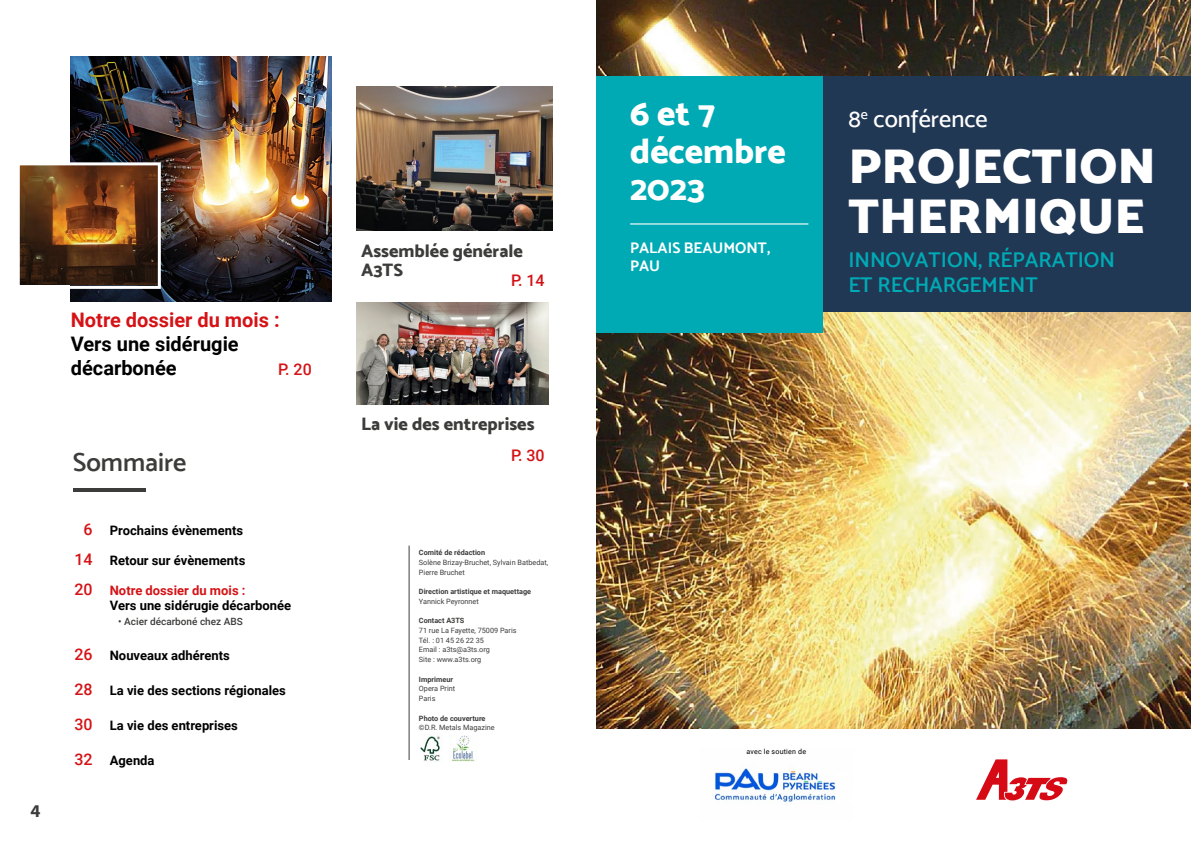
<style>
.page{position:relative;width:1191px;height:842px;background:#fff}
.page>*{position:absolute;margin:0;border:0;box-sizing:border-box;transform-origin:0 0}
.t1{font:49.8px/49.8px "Mosk Ultra Bold 900";color:#fff}
.t2{font:35px/37.2px "Mosk Extra Bold 800";color:#fff}
.t3{font:26.1px "Mosk Semi Bold 600";color:#3c3c3b}
.t4{font:24.2px "Mosk Medium 500";color:#fff}
.t5{font:21.3px/25.6px "Mosk Semi Bold 600";color:#00aab4}
.t6{font:700 20px/24px "Roboto";color:#000}
.t7{font:700 20px "Roboto";color:#d51317}
.t8{font:18px/19px "Mosk Extra Bold 800";color:#3c3c3b}
.t9{font:700 18px "Myriad Pro";color:#3c3c3b}
.t10{font:500 16px/34.8px "Roboto";color:#d51317;text-align:center}
.t11{font:15.3px/18.4px "Mosk Bold 700";color:#fff}
.t12{font:700 13px "Roboto";color:#000}
.t13{font:700 13px "Roboto";color:#d51317}
.t14{font:500 10px "Roboto";color:#3c3c3b}
.t15{font:7.3px/9.7px "Roboto";color:#3c3c3b}
.t16{font:700 7.3px "Roboto";color:#3c3c3b}
.t17{font:7.1px "Roboto";letter-spacing:.025em;color:#000}
</style>
<div class="page">
<hr style="left:73px;top:488px;width:73px;height:3px;background:#3c3c3b">
<hr style="left:409px;top:546px;width:1px;height:214px;background:#3c3c3b">
<img style="left:451px;top:735px;width:24px;height:26px">
<img style="left:420px;top:736px;width:20px;height:25px">
<img style="left:596px;top:0;width:595px;height:728px">
<div style="left:596px;top:77px;width:595px;height:235px;background:#213855"></div>
<svg style="left:976px;top:759px;width:91px;height:41px"></svg>
<img style="left:714px;top:768px;width:122px;height:34px">
<div style="left:596px;top:77px;width:226px;height:256px;background:#00aab4"></div>
<hr style="left:630px;top:223px;width:178px;height:2px;background:#fff">
<img style="left:71px;top:56px;width:261px;height:246px">
<img style="left:21px;top:166px;width:136px;height:119px">
<div style="left:17px;top:162px;width:144px;height:127px;border:3px solid #fff"></div>
<img style="left:356px;top:303px;width:193px;height:102px">
<img style="left:356px;top:87px;width:196px;height:144px">
<h3 class="t7" style="left:71px;top:306px;width:210px">Notre dossier du mois :</h3>
<h3 class="t6" style="left:71px;top:332px;width:169px">Vers une sidérugie décarbonée</h3>
<h3 class="t10" style="left:278px;top:351px;width:35px">P. 20</h3>
<h3 class="t9" style="left:30px;top:799px;width:11px">4</h3>
<h3 class="t3" style="left:73px;top:447px;width:115px">Sommaire</h3>
<h3 class="t10" style="left:74px;top:514px;width:20px;line-height:30px">6<br>14<br>20</h3>
<h3 class="t10" style="left:74px;top:636px;width:20px;text-align:justify">26<br>28<br>30<br>32</h3>
<h3 class="t12" style="left:110px;top:521px;width:135px">Prochains évènements</h3>
<h3 class="t12" style="left:110px;top:551px;width:137px">Retour sur évènements</h3>
<h3 class="t13" style="left:110px;top:581px;width:137px">Notre dossier du mois :</h3>
<h3 class="t12" style="left:110px;top:597px;width:183px">Vers une sidérugie décarbonée</h3>
<h3 class="t14" style="left:118px;top:615px;width:126px">• Acier décarboné chez ABS</h3>
<h3 class="t12" style="left:110px;top:646px;width:122px">Nouveaux adhérents</h3>
<h3 class="t12" style="left:110px;top:681px;width:177px">La vie des sections régionales</h3>
<h3 class="t12" style="left:110px;top:716px;width:130px">La vie des entreprises</h3>
<h3 class="t12" style="left:110px;top:751px;width:46px">Agenda</h3>
<h3 class="t8" style="left:361px;top:241px;width:163px">Assemblée générale<br>A3TS</h3>
<h3 class="t10" style="left:511px;top:262px;width:35px">P. 14</h3>
<h3 class="t8" style="left:361px;top:414px;width:175px">La vie des entreprises</h3>
<h3 class="t10" style="left:511px;top:437px;width:35px">P. 30</h3>
<p class="t16" style="left:419px;top:547px;width:68px">Comité de rédaction</p>
<p class="t15" style="left:419px;top:557px;width:131px">Solène Brizay-Bruchet, Sylvain Batbedat,<br>Pierre Bruchet</p>
<p class="t16" style="left:419px;top:586px;width:114px">Direction artistique et maquettage</p>
<p class="t15" style="left:419px;top:596px;width:61px">Yannick Peyronnet</p>
<p class="t16" style="left:419px;top:616px;width:47px">Contact A3TS</p>
<p class="t15" style="left:419px;top:625px;width:99px">71 rue La Fayette, 75009 Paris<br>Tél. : 01 45 26 22 35<br>Email : a3ts@a3ts.org<br>Site : www.a3ts.org</p>
<p class="t16" style="left:419px;top:674px;width:36px">Imprimeur</p>
<p class="t15" style="left:419px;top:684px;width:38px">Opera Print<br>Paris</p>
<p class="t16" style="left:419px;top:713px;width:68px">Photo de couverture</p>
<p class="t15" style="left:419px;top:722px;width:77px">©D.R. Metals Magazine</p>
<h2 class="t2" style="left:630px;top:94px;width:157px">6 et 7 décembre<br>2023</h2>
<h3 class="t4" style="left:848px;top:105px;width:141px">8<sup>e</sup> conférence</h3>
<h1 class="t1" style="left:848px;top:140px;width:309px">PROJECTION<br>THERMIQUE</h1>
<h3 class="t11" style="left:630px;top:238px;width:142px">PALAIS BEAUMONT,<br>PAU</h3>
<h3 class="t5" style="left:848px;top:246px;width:268px">INNOVATION, RÉPARATION<br>ET RECHARGEMENT</h3>
<p class="t17" style="left:746px;top:747px;width:61px">avec le soutien de</p>
</div>
